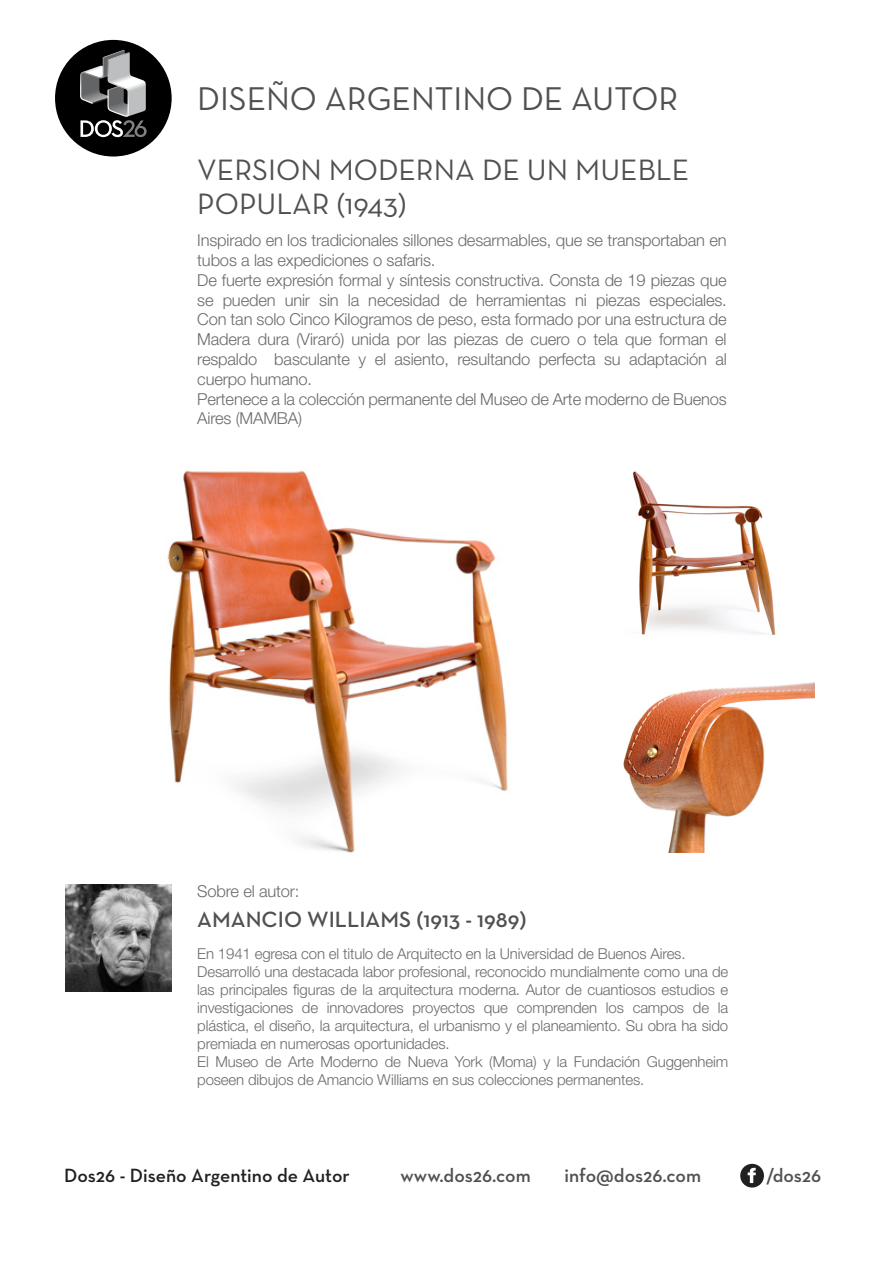
<style>
.page{position:relative;width:893px;height:1263px;background:#fff}
.page>*{position:absolute;margin:0;border:0;box-sizing:border-box;transform-origin:0 0}
.t1{font:33.45px "Neutra Text";color:#514f4f}
.t2{font:30px/33.6px "Neutra Text";color:#514f4f}
.t3{font:600 22.5px "Neutra Text";color:#514f4f}
.t4{font:600 19.5px "Neutra Text";color:#514f4f}
.t5{font:600 19.5px "Neutra Text";color:#211f20}
.t6{font:300 16.5px/19.8px "Helvetica Neue";letter-spacing:-.01em;color:#6a6b6a}
.t7{font:300 15px/18px "Helvetica Neue";letter-spacing:-.01em;color:#6a6b6a}
</style>
<div class="page">
<div style="left:55px;top:40px;width:117px;height:117px;background:#000;border-radius:50%"></div>
<svg style="left:80px;top:50px;width:67px;height:87px"></svg>
<img style="left:65px;top:885px;width:107px;height:106px">
<img style="left:167px;top:470px;width:341px;height:383px">
<img style="left:623px;top:682px;width:191px;height:170px">
<img style="left:633px;top:471px;width:143px;height:164px">
<div style="left:740px;top:1164px;width:24px;height:23px;background:#211f20;border-radius:50%"></div>
<svg style="left:748px;top:1168px;width:8px;height:15px"></svg>
<h1 class="t1" style="left:197px;top:79px;width:483px">DISEÑO ARGENTINO DE AUTOR</h1>
<h2 class="t2" style="left:197px;top:152px;width:493px">VERSION MODERNA DE UN MUEBLE<br>POPULAR (1943)</h2>
<p class="t6" style="left:197px;top:230px;width:531px">Inspirado en los tradicionales sillones desarmables, que se transportaban en tubos a las expediciones o safaris.<br>De fuerte expresión formal y síntesis constructiva. Consta de 19 piezas que se pueden unir sin la necesidad de herramientas ni piezas especiales.<br>Con tan solo Cinco Kilogramos de peso, esta formado por una estructura de Madera dura (Viraró) unida por las piezas de cuero o tela que forman el respaldo basculante y el asiento, resultando perfecta su adaptación al cuerpo humano.<br>Pertenece a la colección permanente del Museo de Arte moderno de Buenos Aires (MAMBA)</p>
<p class="t6" style="left:197px;top:881px;width:104px">Sobre el autor:</p>
<h3 class="t3" style="left:197px;top:905px;width:331px">AMANCIO WILLIAMS (1913 - 1989)</h3>
<p class="t7" style="left:197px;top:944px;width:532px">En 1941 egresa con el titulo de Arquitecto en la Universidad de Buenos Aires.<br>Desarrolló una destacada labor profesional, reconocido mundialmente como una de las principales figuras de la arquitectura moderna. Autor de cuantiosos estudios e investigaciones de innovadores proyectos que comprenden los campos de la plástica, el diseño, la arquitectura, el urbanismo y el planeamiento. Su obra ha sido premiada en numerosas oportunidades.<br>El Museo de Arte Moderno de Nueva York (Moma) y la Fundación Guggenheim poseen dibujos de Amancio Williams en sus colecciones permanentes.</p>
<p class="t5" style="left:64px;top:1163px;width:287px">Dos26 - Diseño Argentino de Autor</p>
<p class="t4" style="left:400px;top:1163px;width:132px">www.dos26.com</p>
<p class="t4" style="left:564px;top:1163px;width:138px">info@dos26.com</p>
<p class="t4" style="left:766px;top:1163px;width:56px">/dos26</p>
</div>
